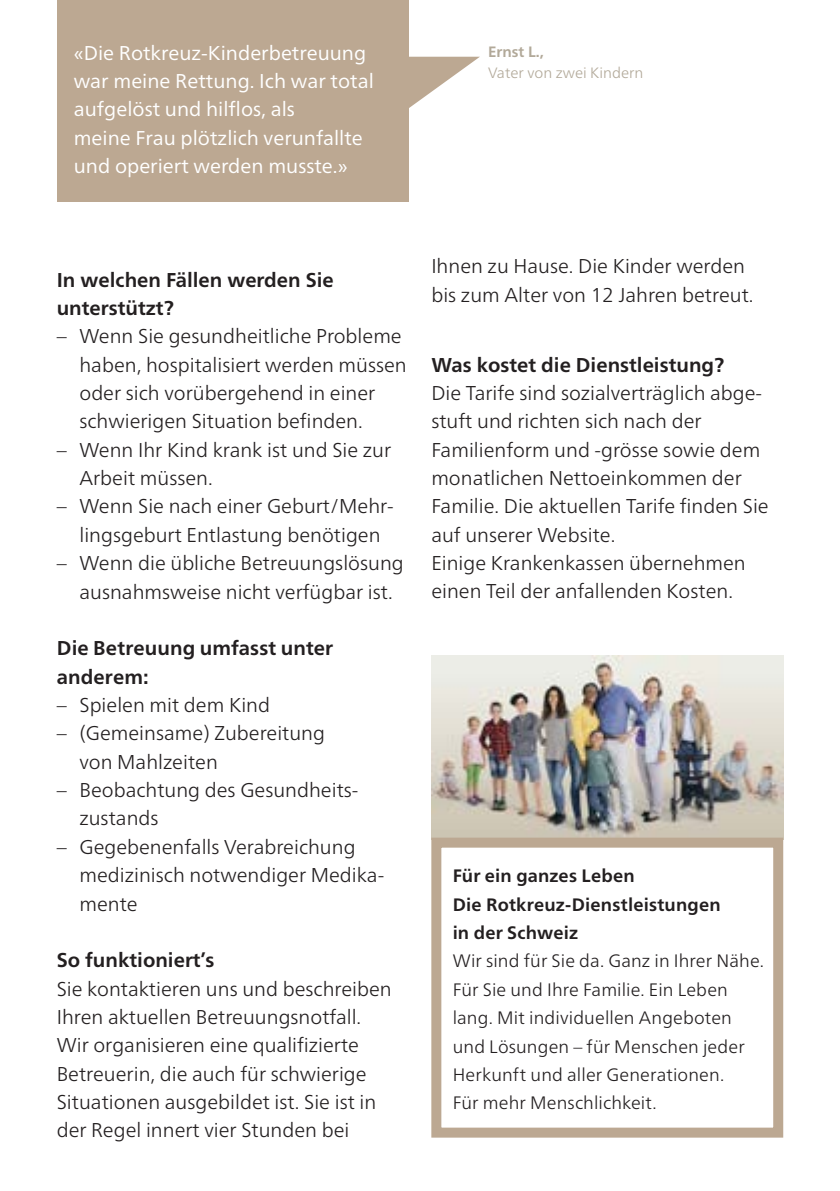
<style>
.page{position:relative;width:840px;height:1191px;background:#fff}
.page>*{position:absolute;margin:0;border:0;box-sizing:border-box;transform-origin:0 0}
.t1{font:300 20px/28.4px "Frutiger Neue LTW1 G";color:#231f20}
.t2{font:20px/28.4px "Frutiger Neue LTW1 G";color:#fff}
.t3{font:700 20px/28.4px "Frutiger Neue LTW1 G";color:#231f20}
.t4{font:300 18px/28.4px "Frutiger Neue LTW1 G";letter-spacing:.005em;color:#231f20}
.t5{font:700 18px/28.4px "Frutiger Neue LTW1 G";letter-spacing:.01em;color:#231f20}
.t6{font:300 15px "Frutiger Neue LTW1 G";color:#b2a999}
.t7{font:700 15px "Frutiger Neue LTW1 G";color:#b2a999}
</style>
<div class="page">
<img style="left:431px;top:655px;width:351px;height:182px">
<svg style="left:408px;top:57px;width:71px;height:59px"></svg>
<div style="left:57px;top:0;width:351px;height:201px;background:#bca892"></div>
<div style="left:431px;top:837px;width:351px;height:300px;border:10px solid #bca892"></div>
<p class="t2" style="left:74px;top:38px;width:301px">«Die Rotkreuz-Kinderbetreuung war meine Rettung. Ich war total aufgelöst und hilflos, als<br>meine Frau plötzlich verunfallte und operiert werden musste.»</p>
<p class="t7" style="left:488px;top:43px;width:57px">Ernst L.,</p>
<p class="t6" style="left:488px;top:64px;width:157px">Vater von zwei Kindern</p>
<p class="t3" style="left:57px;top:265px;width:278px">In welchen Fällen werden Sie unterstützt?</p>
<p class="t1" style="left:79px;top:322px;width:328px;text-indent:-23px">– Wenn Sie gesundheitliche Probleme haben, hospitalisiert werden müssen oder sich vorübergehend in einer schwierigen Situation befinden.</p>
<p class="t1" style="left:79px;top:435px;width:313px;text-indent:-23px">– Wenn Ihr Kind krank ist und Sie zur<br>Arbeit müssen.</p>
<p class="t1" style="left:57px;top:492px;width:337px;text-align:center">– Wenn Sie nach einer Geburt/Mehr&shy;lingsgeburt Entlastung benötigen</p>
<p class="t1" style="left:57px;top:549px;width:348px;text-align:center">– Wenn die übliche Betreuungslösung ausnahmsweise nicht verfügbar ist.</p>
<p class="t3" style="left:57px;top:634px;width:278px">Die Betreuung umfasst unter anderem:</p>
<p class="t1" style="left:57px;top:690px;width:215px">– Spielen mit dem Kind</p>
<p class="t1" style="left:79px;top:719px;width:247px;text-indent:-23px">– (Gemeinsame) Zubereitung von Mahlzeiten</p>
<p class="t1" style="left:79px;top:775px;width:280px;text-indent:-23px">– Beobachtung des Gesundheits&shy;zustands</p>
<p class="t1" style="left:79px;top:832px;width:306px;text-indent:-23px">– Gegebenenfalls Verabreichung medizinisch notwendiger Medika&shy;mente</p>
<p class="t3" style="left:57px;top:946px;width:159px">So funktioniert’s</p>
<p class="t1" style="left:57px;top:974px;width:336px">Sie kontaktieren uns und beschreiben Ihren aktuellen Betreuungsnotfall.<br>Wir organisieren eine qualifizierte Betreuerin, die auch für schwierige Situationen ausgebildet ist. Sie ist in der Regel innert vier Stunden bei</p>
<p class="t1" style="left:431px;top:252px;width:323px">Ihnen zu Hause. Die Kinder werden bis zum Alter von 12 Jahren betreut.</p>
<p class="t3" style="left:431px;top:350px;width:294px">Was kostet die Dienstleistung?</p>
<p class="t1" style="left:431px;top:378px;width:338px">Die Tarife sind sozialverträglich abge&shy;stuft und richten sich nach der Familienform und -grösse sowie dem monatlichen Nettoeinkommen der Familie. Die aktuellen Tarife finden Sie auf unserer Website.<br>Einige Krankenkassen übernehmen einen Teil der anfallenden Kosten.</p>
<p class="t5" style="left:452px;top:861px;width:269px">Für ein ganzes Leben<br>Die Rotkreuz-Dienstleistungen in der Schweiz</p>
<p class="t4" style="left:452px;top:946px;width:312px">Wir sind für Sie da. Ganz in Ihrer Nähe.<br>Für Sie und Ihre Familie. Ein Leben lang. Mit individuellen Angeboten und Lösungen – für Menschen jeder Herkunft und aller Generationen.<br>Für mehr Menschlichkeit.</p>
</div>
